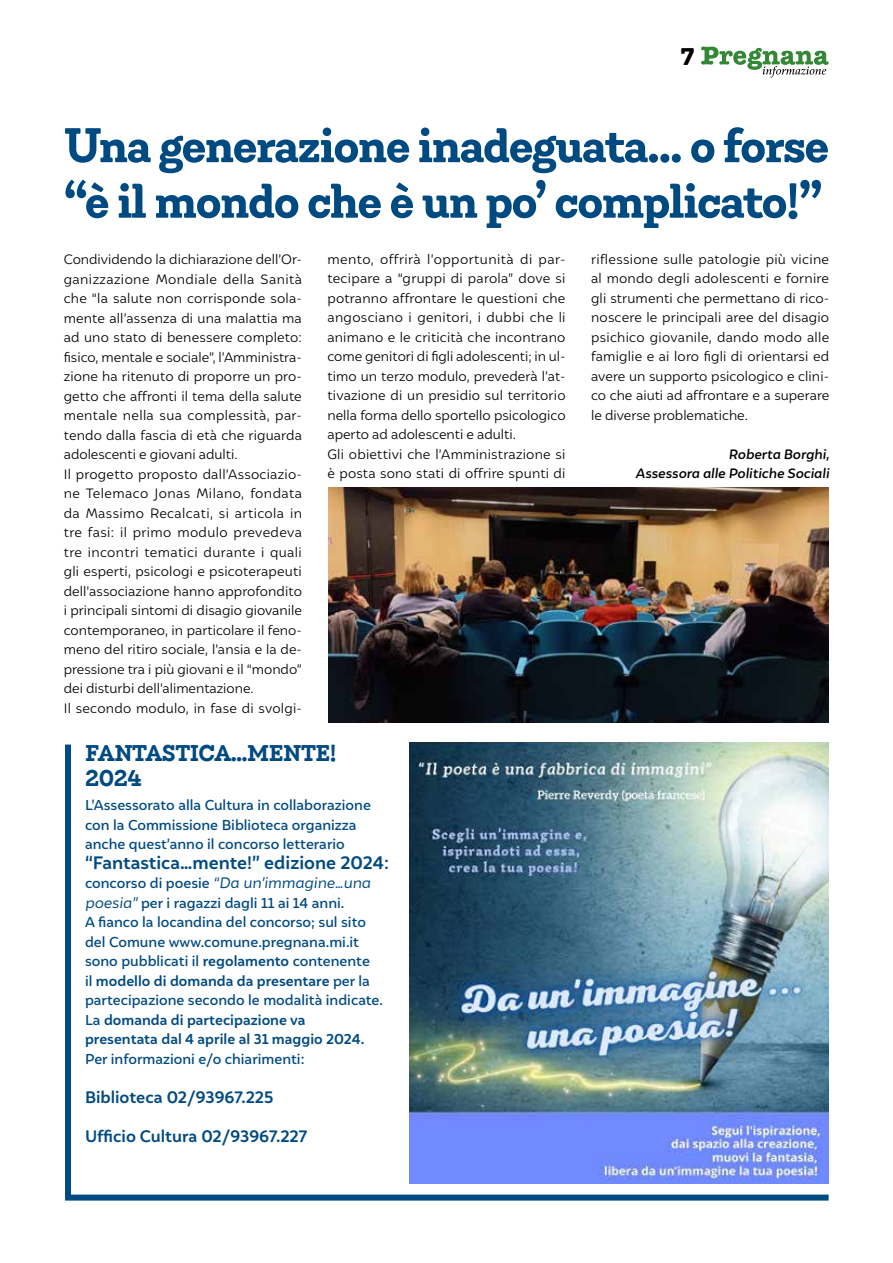
<style>
.page{position:relative;width:893px;height:1263px;background:#fff}
.page>*{position:absolute;margin:0;border:0;box-sizing:border-box;transform-origin:0 0}
.t1{font:700 54px/55.5px "Emy Slab";letter-spacing:-.03em;color:#004a82}
.t2{font:900 27px "Emy Slab";color:#000}
.t3{font:700 25.5px/25.5px "Emy Slab";letter-spacing:-.02em;color:#004a82}
.t4{font:700 18px "Igna Sans";color:#004a82}
.t5{font:700 16.5px "Igna Sans";color:#004a82}
.t6{font:italic 15px "Igna Sans";color:#004a82}
.t7{font:500 14.25px/19.5px "Igna Sans";color:#004a82}
.t8{font:300 13.5px/19.5px "Igna Sans";letter-spacing:.01em;color:#000}
.t9{font:italic 700 13.5px/19.5px "Igna Sans";color:#000;text-align:right}
.s1{font-weight:500}
.s2{font-weight:500;font-style:normal;font-size:14.25px}
.s3{font-weight:400;font-style:italic;font-size:15px}
.s4{font-weight:700}
</style>
<div class="page">
<svg style="left:701px;top:47px;width:128px;height:31px"></svg>
<img style="left:328px;top:487px;width:501px;height:235px">
<svg style="left:65px;top:742px;width:764px;height:459px"></svg>
<img style="left:409px;top:742px;width:419px;height:442px">
<h2 class="t2" style="left:681px;top:40px;width:15px">7</h2>
<h1 class="t1" style="left:64px;top:117px;width:767px">Una generazione inadeguata... o forse “è il mondo che è un po’ complicato!”</h1>
<p class="t8" style="left:64px;top:249px;width:240px">Condividendo la dichiarazione dell’Or&shy;ganizzazione Mondiale della Sanità che “la salute non corrisponde sola&shy;mente all’assenza di una malattia ma ad uno stato di benessere completo: fisico, mentale e sociale”, l’Amministra&shy;zione ha ritenuto di proporre un pro&shy;getto che affronti il tema della salute mentale nella sua complessità, par&shy;tendo dalla fascia di età che riguarda adolescenti e giovani adulti.<br>Il progetto proposto dall’Associazio&shy;ne Telemaco Jonas Milano, fondata da Massimo Recalcati, si articola in tre fasi: il primo modulo prevedeva tre incontri tematici durante i quali gli esperti, psicologi e psicoterapeuti dell’associazione hanno approfondito i principali sintomi di disagio giovanile contemporaneo, in particolare il feno&shy;meno del ritiro sociale, l’ansia e la de&shy;pressione tra i più giovani e il “mondo” dei disturbi dell’alimentazione.<br>Il secondo modulo, in fase di svolgi-</p>
<p class="t8" style="left:327px;top:249px;width:240px">mento, offrirà l’opportunità di par&shy;tecipare a “gruppi di parola” dove si potranno affrontare le questioni che angosciano i genitori, i dubbi che li animano e le criticità che incontrano come genitori di figli adolescenti; in ul&shy;timo un terzo modulo, prevederà l’at&shy;tivazione di un presidio sul territorio nella forma dello sportello psicologico aperto ad adolescenti e adulti.<br>Gli obiettivi che l’Amministrazione si è posta sono stati di offrire spunti di</p>
<p class="t8" style="left:591px;top:249px;width:240px;text-align:justify">riflessione sulle patologie più vicine al mondo degli adolescenti e fornire gli strumenti che permettano di rico&shy;noscere le principali aree del disagio psichico giovanile, dando modo alle famiglie e ai loro figli di orientarsi ed avere un supporto psicologico e clini&shy;co che aiuti ad affrontare e a superare le diverse problematiche.</p>
<p class="t9" style="left:636px;top:444px;width:195px">Roberta Borghi,<br>Assessora alle Politiche Sociali</p>
<h3 class="t3" style="left:85px;top:739px;width:253px">FANTASTICA…MENTE!<br>2024</h3>
<p class="t7" style="left:85px;top:795px;width:287px">L’Assessorato alla Cultura in collaborazione con la Commissione Biblioteca organizza anche quest’anno il concorso letterario</p>
<h3 class="t4" style="left:85px;top:851px;width:306px">“Fantastica…mente!” edizione 2024<span class="s1">:</span></h3>
<p class="t6" style="left:85px;top:873px;width:287px"><span class="s2">concorso di poesie</span> “Da un’immagine…una</p>
<p class="t7" style="left:85px;top:892px;width:300px"><span class="s3">poesia”</span> per i ragazzi dagli 11 ai 14 anni.<br>A fianco la locandina del concorso; sul sito del Comune www.comune.pregnana.mi.it sono pubblicati il <span class="s4">regolamento</span> contenente<br>il <span class="s4">modello di domanda da presentare</span> per la partecipazione secondo le modalità indicate.<br>La <span class="s4">domanda di partecipazione va<br>presentata dal 4 aprile al 31 maggio 2024.</span></p>
<p class="t7" style="left:85px;top:1048px;width:221px">Per informazioni e/o chiarimenti:</p>
<p class="t5" style="left:85px;top:1086px;width:190px">Biblioteca 02/93967.225</p>
<p class="t5" style="left:85px;top:1125px;width:224px">Ufficio Cultura 02/93967.227</p>
</div>
